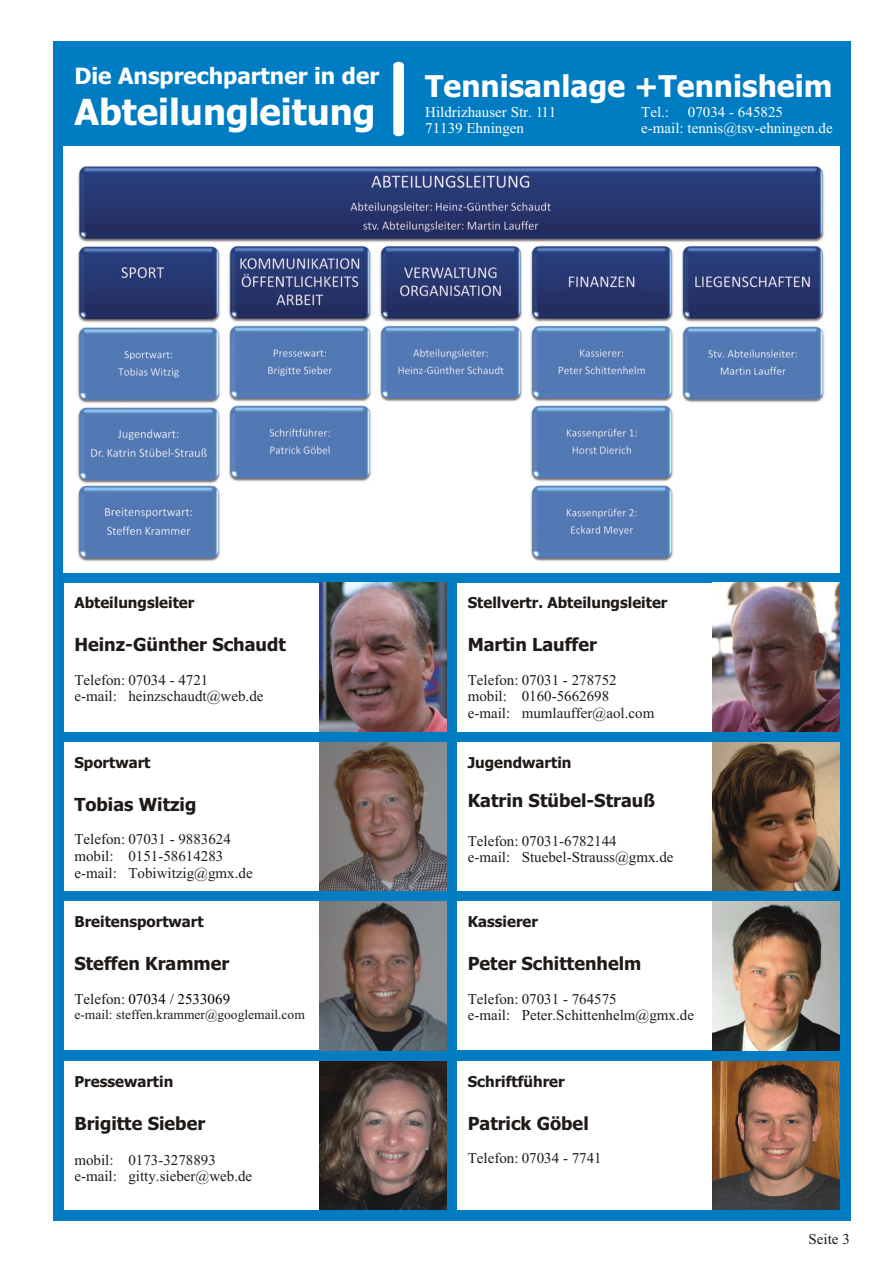
<style>
.page{position:relative;width:894px;height:1263px;background:#fff}
.page>*{position:absolute;margin:0;border:0;box-sizing:border-box;transform-origin:0 0}
.t1{font:700 36px "Tahoma";color:#fff}
.t2{font:700 30px "Tahoma";color:#fff}
.t3{font:700 22.5px "Tahoma";color:#fff}
.t4{font:700 18px "Tahoma";color:#1f1a17}
.t5{font:15px/16.6px "Times New Roman";color:#1f1a17}
.t6{font:700 15px "Tahoma";color:#1f1a17}
.t7{font:15px "Times New Roman";color:#fff}
.t8{font:15px "Times New Roman";color:#000}
.t9{font:13.5px "Times New Roman";color:#1f1a17}
.s1{color:#1f1a17}
</style>
<div class="page">
<div style="left:53px;top:41px;width:797px;height:1179px;background:#007dc2"></div>
<div style="left:457px;top:1061px;width:383px;height:149px;background:#fff"></div>
<div style="left:64px;top:902px;width:382px;height:148px;background:#fff"></div>
<div style="left:64px;top:742px;width:382px;height:149px;background:#fff"></div>
<div style="left:457px;top:583px;width:383px;height:149px;background:#fff"></div>
<div style="left:64px;top:583px;width:382px;height:149px;background:#fff"></div>
<div style="left:64px;top:1061px;width:382px;height:149px;background:#fff"></div>
<div style="left:457px;top:902px;width:383px;height:148px;background:#fff"></div>
<div style="left:457px;top:742px;width:383px;height:149px;background:#fff"></div>
<img style="left:712px;top:583px;width:128px;height:149px">
<img style="left:319px;top:1061px;width:127px;height:149px">
<img style="left:319px;top:583px;width:127px;height:148px">
<img style="left:712px;top:1061px;width:128px;height:149px">
<img style="left:712px;top:742px;width:128px;height:149px">
<img style="left:319px;top:742px;width:127px;height:149px">
<img style="left:319px;top:902px;width:127px;height:148px">
<img style="left:712px;top:902px;width:128px;height:148px">
<svg style="left:393px;top:62px;width:11px;height:74px"></svg>
<img style="left:64px;top:147px;width:776px;height:425px">
<p class="t3" style="left:74px;top:67px;width:306px">Die Ansprechpartner in der</p>
<p class="t1" style="left:74px;top:97px;width:303px">Abteilungleitung</p>
<p class="t2" style="left:425px;top:74px;width:409px">Tennisanlage +Tennisheim</p>
<p class="t7" style="left:425px;top:106px;width:133px">Hildrizhauser Str. 111</p>
<p class="t7" style="left:641px;top:106px;width:29px">Tel.:</p>
<p class="t7" style="left:688px;top:106px;width:97px">07034 - 645825</p>
<p class="t7" style="left:425px;top:123px;width:100px">71139 Ehningen</p>
<p class="t7" style="left:641px;top:123px;width:193px">e-mail: tennis@tsv-ehningen.de</p>
<p class="t6" style="left:74px;top:597px;width:121px">Abteilungsleiter</p>
<p class="t4" style="left:74px;top:637px;width:213px">Heinz-Günther Schaudt</p>
<p class="t5" style="left:74px;top:673px;width:191px">Telefon: 07034 - 4721<br>e-mail: heinzschaudt@web.de</p>
<p class="t6" style="left:74px;top:756px;width:78px">Sportwart</p>
<p class="t4" style="left:74px;top:797px;width:123px">Tobias Witzig</p>
<p class="t5" style="left:74px;top:832px;width:180px">Telefon: 07031 - 9883624 mobil: 0151-58614283 e-mail: Tobiwitzig@gmx.de</p>
<p class="t6" style="left:74px;top:916px;width:131px">Breitensportwart</p>
<p class="t4" style="left:74px;top:956px;width:156px">Steffen Krammer</p>
<p class="t8" style="left:74px;top:993px;width:157px"><span class="s1">Telefon:</span> 07034 / 2533069</p>
<p class="t9" style="left:74px;top:1010px;width:232px">e-mail: steffen.krammer@googlemail.com</p>
<p class="t6" style="left:74px;top:1075px;width:100px">Pressewartin</p>
<p class="t4" style="left:74px;top:1116px;width:132px">Brigitte Sieber</p>
<p class="t5" style="left:74px;top:1153px;width:179px">mobil: 0173-3278893 e-mail: gitty.sieber@web.de</p>
<p class="t6" style="left:468px;top:597px;width:201px">Stellvertr. Abteilungsleiter</p>
<p class="t4" style="left:468px;top:637px;width:131px">Martin Lauffer</p>
<p class="t5" style="left:468px;top:673px;width:188px">Telefon: 07031 - 278752 mobil: 0160-5662698 e-mail: mumlauffer@aol.com</p>
<p class="t6" style="left:468px;top:756px;width:105px">Jugendwartin</p>
<p class="t4" style="left:468px;top:793px;width:189px">Katrin Stübel-Strauß</p>
<p class="t5" style="left:468px;top:834px;width:207px">Telefon: 07031-6782144<br>e-mail: Stuebel-Strauss@gmx.de</p>
<p class="t6" style="left:468px;top:916px;width:72px">Kassierer</p>
<p class="t4" style="left:468px;top:956px;width:175px">Peter Schittenhelm</p>
<p class="t5" style="left:468px;top:992px;width:228px">Telefon: 07031 - 764575<br>e-mail: Peter.Schittenhelm@gmx.de</p>
<p class="t6" style="left:468px;top:1075px;width:98px">Schriftführer</p>
<p class="t4" style="left:468px;top:1116px;width:123px">Patrick Göbel</p>
<p class="t5" style="left:468px;top:1151px;width:136px">Telefon: 07034 - 7741</p>
<p class="t5" style="left:809px;top:1233px;width:43px">Seite 3</p>
</div>
